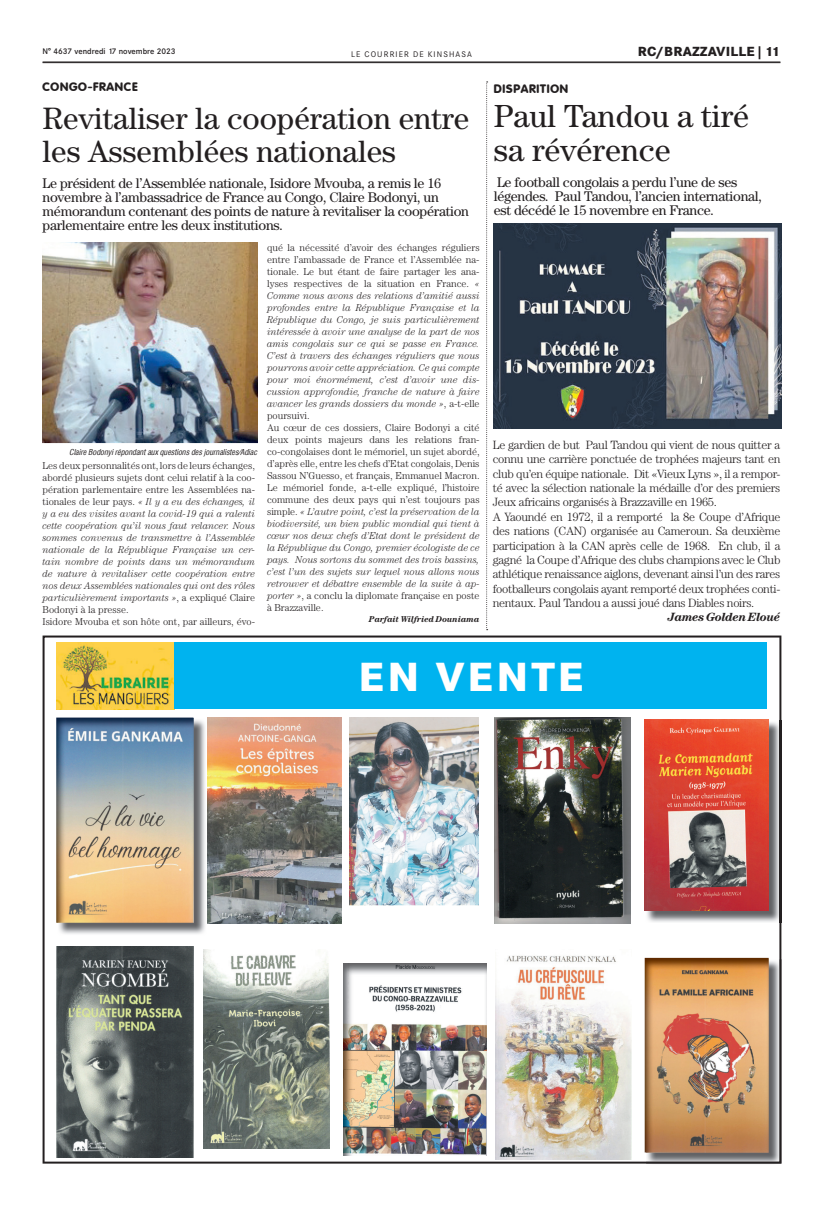
<style>
.page{position:relative;width:823px;height:1205px;background:#fff}
.page>*{position:absolute;margin:0;border:0;box-sizing:border-box;transform-origin:0 0}
.t1{font:800 40px "Corporate SBQ";letter-spacing:.07em;color:#fff}
.t2{font:32px/34px "Century";color:#231f20}
.t3{font:31px/33px "Century";color:#231f20}
.t4{font:14px/14px "Century";letter-spacing:-.02em;color:#231f20}
.t5{font:800 13px "Corporate SBQ";letter-spacing:.01em;color:#231f20}
.t6{font:300 12px/14.4px "Century";letter-spacing:-.025em;color:#231f20}
.t7{font:800 12px "Corporate Rounded";letter-spacing:.06em;color:#231f20}
.t8{font:italic 700 12px "Century";letter-spacing:-.025em;color:#231f20}
.t9{font:italic 300 10px/12px "Century";color:#231f20;scale:.95 1}
.t10{font:italic 700 8.5px "Century";color:#231f20}
.t11{font:italic 8px "Corporate Condensed";color:#231f20}
.t12{font:500 8px "Corporate SBQ";color:#231f20}
.t13{font:8px "Corporate SBQ";letter-spacing:.14em;color:#231f20}
.s1{font-style:normal}
</style>
<div class="page">
<hr style="left:43px;top:62px;width:737px;height:1px;background:#231f20">
<svg style="left:43px;top:635px;width:738px;height:528px"></svg>
<img style="left:56px;top:643px;width:118px;height:66px">
<div style="left:174px;top:642px;width:592px;height:67px;background:#00b3ef"></div>
<img style="left:645px;top:721px;width:135px;height:202px">
<img style="left:643px;top:719px;width:125px;height:191px">
<img style="left:343px;top:964px;width:143px;height:191px">
<img style="left:58px;top:719px;width:148px;height:216px">
<img style="left:56px;top:717px;width:137px;height:206px">
<img style="left:58px;top:719px;width:135px;height:204px">
<img style="left:645px;top:959px;width:135px;height:204px">
<img style="left:645px;top:959px;width:123px;height:193px">
<img style="left:207px;top:718px;width:134px;height:205px">
<img style="left:56px;top:946px;width:137px;height:211px">
<img style="left:203px;top:949px;width:126px;height:199px">
<img style="left:494px;top:717px;width:136px;height:206px">
<img style="left:494px;top:949px;width:136px;height:210px">
<img style="left:349px;top:718px;width:129px;height:187px">
<img style="left:493px;top:224px;width:288px;height:205px">
<svg style="left:486px;top:81px;width:1px;height:549px"></svg>
<img style="left:43px;top:243px;width:214px;height:201px">
<p class="t12" style="left:43px;top:46px;width:134px">N° 4637 vendredi 17 novembre 2023</p>
<p class="t13" style="left:351px;top:49px;width:122px">LE COURRIER DE KINSHASA</p>
<h3 class="t5" style="left:637px;top:43px;width:144px">RC/BRAZZAVILLE | 11</h3>
<p class="t7" style="left:43px;top:79px;width:96px">CONGO-FRANCE</p>
<h3 class="t3" style="left:43px;top:102px;width:428px">Revitaliser la coopération entre les Assemblées nationales</h3>
<p class="t4" style="left:43px;top:176px;width:428px">Le président de l’Assemblée nationale, Isidore Mvouba, a remis le 16 novembre à l’ambassadrice de France au Congo, Claire Bodonyi, un mémorandum contenant des points de nature à revitaliser la coopération parlementaire entre les deux institutions.</p>
<p class="t11" style="left:69px;top:447px;width:189px">Claire Bodonyi répondant aux questions des journalistes/Adiac</p>
<p class="t9" style="left:43px;top:460px;width:225px"><span class="s1">Les deux personnalités ont, lors de leurs échanges, abordé plusieurs sujets dont celui relatif à la coo&shy;pération parlementaire entre les Assemblées na&shy;tionales de leur pays.</span> « Il y a eu des échanges, il y a eu des visites avant la covid-19 qui a ralenti cette coopération qu’il nous faut relancer. Nous sommes convenus de transmettre à l’Assemblée nationale de la République Française un cer&shy;tain nombre de points dans un mémorandum de nature à revitaliser cette coopération entre nos deux Assemblées nationales qui ont des rôles particulièrement importants »<span class="s1">, a expliqué Claire Bodonyi à la presse.<br>Isidore Mvouba et son hôte ont, par ailleurs, évo-</span></p>
<p class="t9" style="left:267px;top:241px;width:225px"><span class="s1">qué la nécessité d’avoir des échanges réguliers entre l’ambassade de France et l’Assemblée na&shy;tionale. Le but étant de faire partager les ana&shy;lyses respectives de la situation en France.</span> « Comme nous avons des relations d’amitié aussi profondes entre la République Française et la République du Congo, je suis particulièrement intéressée à avoir une analyse de la part de nos amis congolais sur ce qui se passe en France.<br>C’est à travers des échanges réguliers que nous pourrons avoir cette appréciation. Ce qui compte pour moi énormément, c’est d’avoir une dis&shy;cussion approfondie, franche de nature à faire avancer les grands dossiers du monde »<span class="s1">, a-t-elle poursuivi.<br>Au cœur de ces dossiers, Claire Bodonyi a cité deux points majeurs dans les relations fran&shy;co-congolaises dont le mémoriel, un sujet abordé, d’après elle, entre les chefs d’Etat congolais, Denis Sassou N’Guesso, et français, Emmanuel Macron.<br>Le mémoriel fonde, a-t-elle expliqué, l’histoire commune des deux pays qui n’est toujours pas simple.</span> « L’autre point, c’est la préservation de la biodiversité, un bien public mondial qui tient à cœur nos deux chefs d’Etat dont le président de la République du Congo, premier écologiste de ce pays. Nous sortons du sommet des trois bassins, c’est l’un des sujets sur lequel nous allons nous retrouver et débattre ensemble de la suite à ap&shy;porter »<span class="s1">, a conclu la diplomate française en poste à Brazzaville.</span></p>
<p class="t10" style="left:368px;top:614px;width:112px">Parfait Wilfried Douniama</p>
<p class="t7" style="left:493px;top:82px;width:76px">DISPARITION</p>
<h2 class="t2" style="left:493px;top:99px;width:257px">Paul Tandou a tiré sa révérence</h2>
<h3 class="t4" style="left:493px;top:175px;width:269px">Le football congolais a perdu l’une de ses légendes. Paul Tandou, l’ancien international, est décédé le 15 novembre en France.</h3>
<p class="t6" style="left:492px;top:437px;width:289px">Le gardien de but Paul Tandou qui vient de nous quitter a connu une carrière ponctuée de trophées majeurs tant en club qu’en équipe nationale. Dit «Vieux Lyns », il a rempor&shy;té avec la sélection nationale la médaille d’or des premiers Jeux africains organisés à Brazzaville en 1965.<br>A Yaoundé en 1972, il a remporté la 8e Coupe d’Afrique des nations (CAN) organisée au Cameroun. Sa deuxième participation à la CAN après celle de 1968. En club, il a gagné la Coupe d’Afrique des clubs champions avec le Club athlétique renaissance aiglons, devenant ainsi l’un des rares footballeurs congolais ayant remporté deux trophées conti&shy;nentaux. Paul Tandou a aussi joué dans Diables noirs.</p>
<p class="t8" style="left:667px;top:610px;width:114px">James Golden Eloué</p>
<h1 class="t1" style="left:358px;top:651px;width:226px">EN VENTE</h1>
</div>
